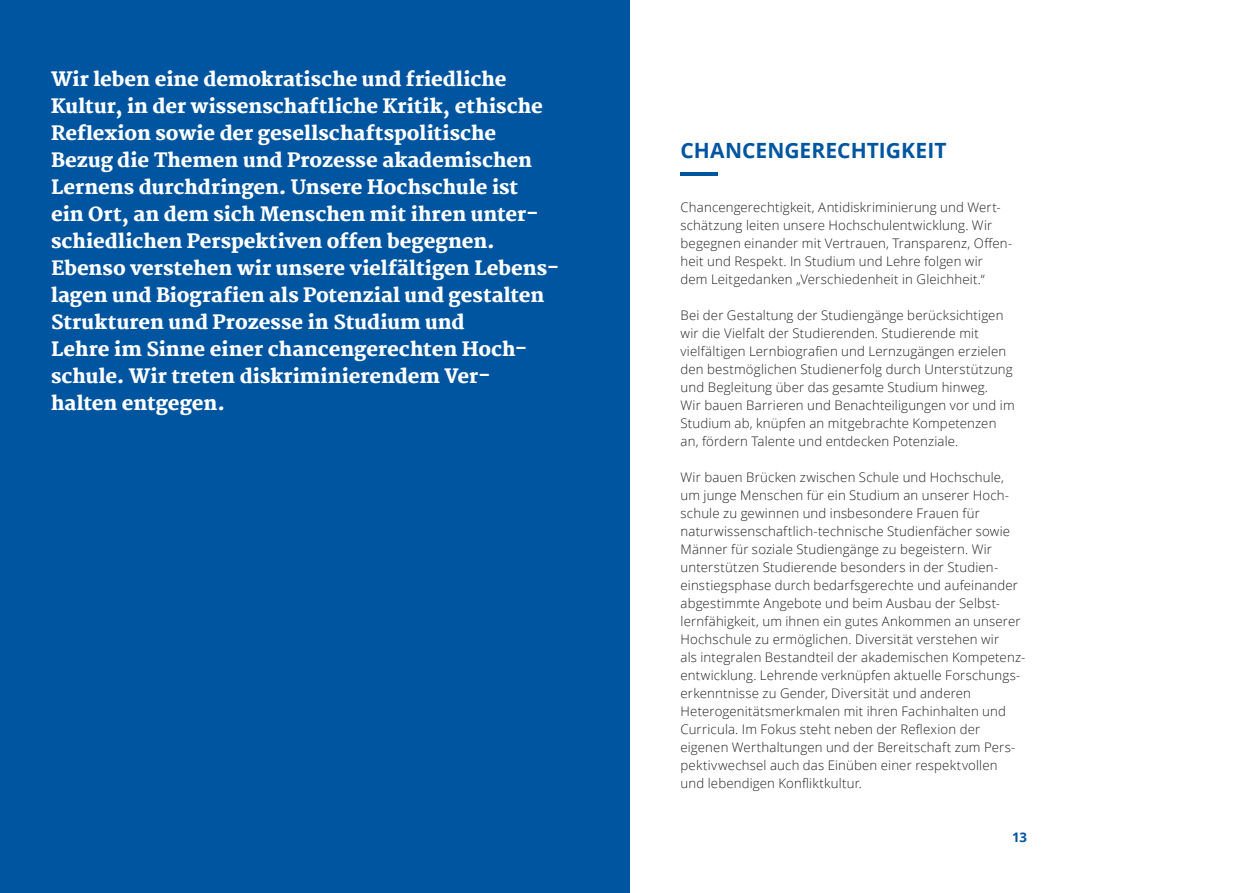
<style>
.page{position:relative;width:1259px;height:893px;background:#fff}
.page>*{position:absolute;margin:0;border:0;box-sizing:border-box;transform-origin:0 0}
.t1{font:700 21px "Open Sans";color:#0055a1}
.t2{font:800 19.5px/27px "Martel";color:#fff}
.t3{font:300 13.2px/18px "Open Sans";letter-spacing:.015em;color:#231f20}
.t4{font:700 13.2px "Open Sans";color:#0055a1}
</style>
<div class="page">
<div style="left:0;top:0;width:629px;height:893px;background:#0055a1"></div>
<hr style="left:680px;top:172px;width:38px;height:4px;background:#0055a1">
<p class="t2" style="left:51px;top:65px;width:510px">Wir leben eine demokratische und friedliche Kultur, in der wissenschaftliche Kritik, ethische Reflexion sowie der gesellschaftspolitische Bezug die Themen und Prozesse akademischen Lernens durchdringen. Unsere Hochschule ist<br>ein Ort, an dem sich Menschen mit ihren unter&shy;schiedlichen Perspektiven offen begegnen.<br>Ebenso verstehen wir unsere vielfältigen Lebens&shy;lagen und Biografien als Potenzial und gestalten Strukturen und Prozesse in Studium und<br>Lehre im Sinne einer chancengerechten Hoch&shy;schule. Wir treten diskriminierendem Ver - halten entgegen.</p>
<h1 class="t1" style="left:680px;top:135px;width:268px">CHANCEN GERECHTIGKEIT</h1>
<p class="t3" style="left:680px;top:197px;width:333px">Chancengerechtigkeit, Antidiskriminierung und Wert&shy;schätzung leiten unsere Hochschulentwicklung. Wir begegnen einander mit Vertrauen, Transparenz, Offen&shy;heit und Respekt. In Studium und Lehre folgen wir dem Leitgedanken „Verschiedenheit in Gleichheit.“</p>
<p class="t3" style="left:680px;top:305px;width:336px">Bei der Gestaltung der Studiengänge berücksichtigen wir die Vielfalt der Studierenden. Studierende mit vielfältigen Lernbiografien und Lernzugängen erzielen den bestmöglichen Studienerfolg durch Unterstützung und Begleitung über das gesamte Studium hinweg.<br>Wir bauen Barrieren und Benachteiligungen vor und im Studium ab, knüpfen an mitgebrachte Kompetenzen an, fördern Talente und entdecken Potenziale.</p>
<p class="t3" style="left:680px;top:467px;width:346px">Wir bauen Brücken zwischen Schule und Hochschule, um junge Menschen für ein Studium an unserer Hoch&shy;schule zu gewinnen und insbesondere Frauen für naturwissenschaftlich-technische Studienfächer sowie Männer für soziale Studiengänge zu begeistern. Wir unterstützen Studierende besonders in der Studien&shy;einstiegsphase durch bedarfsgerechte und aufeinander abgestimmte Angebote und beim Ausbau der Selbst&shy;lernfähigkeit, um ihnen ein gutes Ankommen an unserer Hochschule zu ermöglichen. Diversität verstehen wir<br>als integralen Bestandteil der akademischen Kompe tenz - entwicklung. Lehrende verknüpfen aktuelle Forschungs&shy;erkenntnisse zu Gender, Diversität und anderen Heterogenitätsmerkmalen mit ihren Fachinhalten und Curricula. Im Fokus steht neben der Reflexion der eigenen Werthaltungen und der Bereitschaft zum Pers&shy;pektivwechsel auch das Einüben einer respektvollen<br>und lebendigen Konfliktkultur.</p>
<p class="t4" style="left:1012px;top:827px;width:17px">13</p>
</div>
